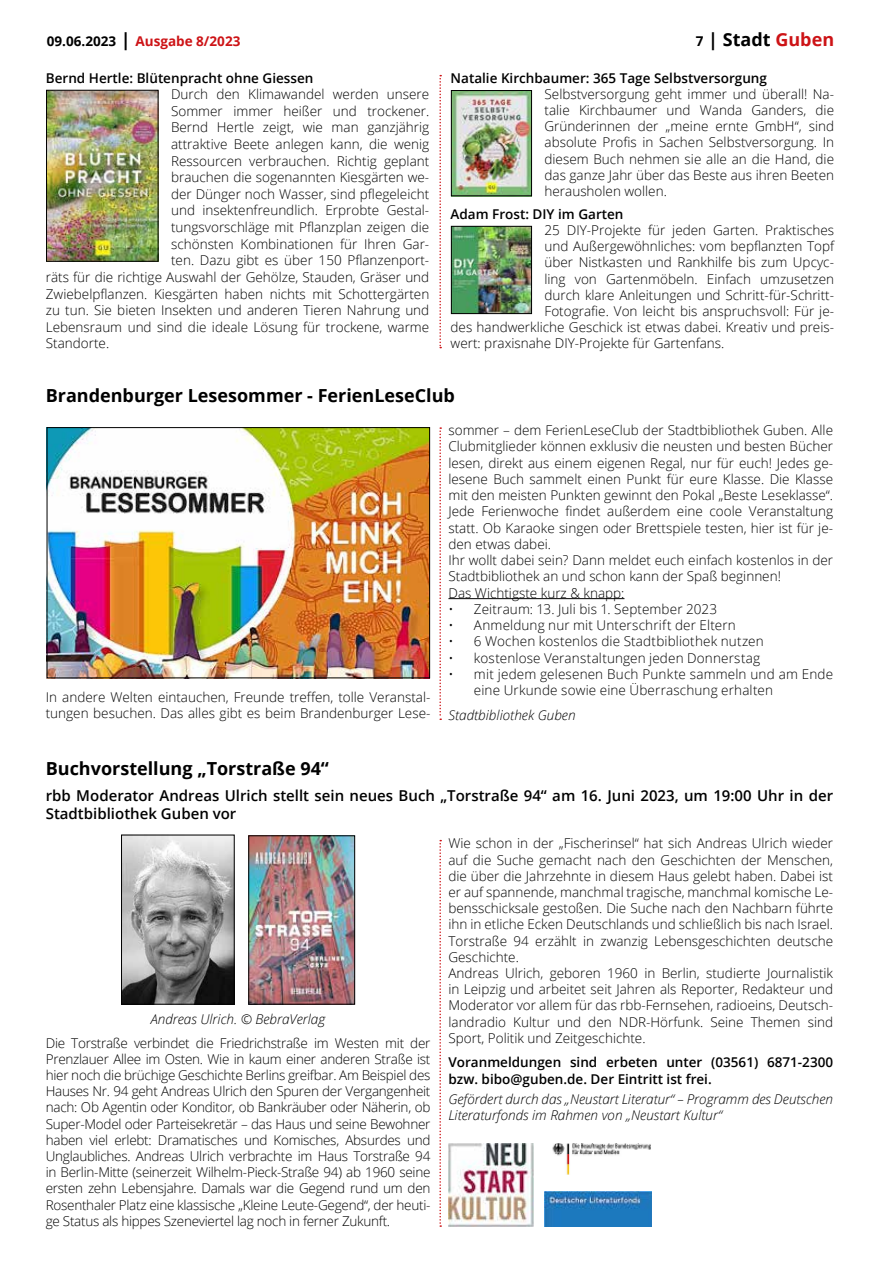
<style>
.page{position:relative;width:881px;height:1263px;background:#fff}
.page>*{position:absolute;margin:0;border:0;box-sizing:border-box;transform-origin:0 0}
.t1{font:700 18px "Open Sans";color:#000}
.t2{font:600 15px/18px "Open Sans";color:#000}
.t3{font:300 13.5px/16.2px "Open Sans";color:#000}
.t4{font:600 13.5px/16.2px "Open Sans";color:#000}
.t5{font:italic 300 13.5px/16.2px "Open Sans";color:#000}
.t6{font:700 13.5px "Open Sans";color:#cd1316}
.s1{color:#000}
.s2{font-size:18px;color:#000}
.s3{font-size:13.5px}
.s4{color:#cd1316}
</style>
<div class="page">
<img style="left:48px;top:92px;width:108px;height:167px">
<div style="left:46px;top:90px;width:112px;height:171px;border:1px solid #000"></div>
<svg style="left:439px;top:75px;width:2px;height:273px"></svg>
<img style="left:453px;top:228px;width:76px;height:84px">
<div style="left:451px;top:226px;width:80px;height:88px;border:1px solid #000"></div>
<img style="left:453px;top:92px;width:76px;height:102px">
<div style="left:451px;top:90px;width:80px;height:106px;border:1px solid #000"></div>
<hr style="left:448px;top:598px;width:176px;height:1px;background:#000">
<svg style="left:439px;top:427px;width:2px;height:293px"></svg>
<img style="left:123px;top:837px;width:109px;height:165px">
<div style="left:121px;top:835px;width:113px;height:169px;border:1px solid #000"></div>
<img style="left:250px;top:837px;width:103px;height:165px">
<div style="left:248px;top:835px;width:107px;height:169px;border:1px solid #000"></div>
<img style="left:448px;top:1143px;width:85px;height:83px">
<img style="left:544px;top:1192px;width:107px;height:34px">
<img style="left:552px;top:1143px;width:99px;height:31px">
<svg style="left:439px;top:840px;width:2px;height:387px"></svg>
<img style="left:49px;top:429px;width:378px;height:247px">
<div style="left:47px;top:427px;width:382px;height:251px;border:1px solid #000"></div>
<p class="t6" style="left:47px;top:32px;width:195px"><span class="s1">09.06.2023</span> <span class="s2">|</span> Ausgabe 8/2023</p>
<h1 class="t1" style="left:695px;top:27px;width:140px"><span class="s3">7</span> | Stadt <span class="s4">Guben</span></h1>
<p class="t4" style="left:46px;top:69px;width:269px">Bernd Hertle: Blütenpracht ohne Giessen</p>
<p class="t3" style="left:171px;top:86px;width:260px">Durch den Klimawandel werden unsere</p>
<p class="t3" style="left:171px;top:102px;width:260px">Sommer immer heißer und trockener.</p>
<p class="t3" style="left:171px;top:119px;width:260px">Bernd Hertle zeigt, wie man ganzjährig</p>
<p class="t3" style="left:171px;top:136px;width:259px">attraktive Beete anlegen kann, die wenig</p>
<p class="t3" style="left:171px;top:152px;width:260px">Ressourcen verbrauchen. Richtig geplant</p>
<p class="t3" style="left:171px;top:169px;width:260px">brauchen die sogenannten Kiesgärten we-</p>
<p class="t3" style="left:171px;top:185px;width:260px">der Dünger noch Wasser, sind pflegeleicht</p>
<p class="t3" style="left:171px;top:202px;width:259px">und insektenfreundlich. Erprobte Gestal-</p>
<p class="t3" style="left:171px;top:219px;width:259px">tungsvorschläge mit Pflanzplan zeigen die</p>
<p class="t3" style="left:171px;top:235px;width:259px">schönsten Kombinationen für Ihren Gar-</p>
<p class="t3" style="left:171px;top:252px;width:259px">ten. Dazu gibt es über 150 Pflanzenport-</p>
<p class="t3" style="left:46px;top:269px;width:385px">räts für die richtige Auswahl der Gehölze, Stauden, Gräser und</p>
<p class="t3" style="left:46px;top:285px;width:385px">Zwiebelpflanzen. Kiesgärten haben nichts mit Schottergärten</p>
<p class="t3" style="left:46px;top:302px;width:385px">zu tun. Sie bieten Insekten und anderen Tieren Nahrung und</p>
<p class="t3" style="left:46px;top:318px;width:385px">Lebensraum und sind die ideale Lösung für trockene, warme</p>
<p class="t3" style="left:46px;top:335px;width:65px">Standorte.</p>
<p class="t4" style="left:450px;top:69px;width:318px">Natalie Kirchbaumer: 365 Tage Selbstversorgung</p>
<p class="t3" style="left:544px;top:85px;width:291px;text-align:justify">Selbstversorgung geht immer und überall! Na&shy;talie Kirchbaumer und Wanda Ganders, die Gründerinnen der „meine ernte GmbH“, sind absolute Profis in Sachen Selbstversorgung. In diesem Buch nehmen sie alle an die Hand, die das ganze Jahr über das Beste aus ihren Beeten herausholen wollen.</p>
<p class="t4" style="left:450px;top:205px;width:174px">Adam Frost: DIY im Garten</p>
<p class="t3" style="left:544px;top:222px;width:291px">25 DIY-Projekte für jeden Garten. Praktisches</p>
<p class="t3" style="left:544px;top:238px;width:291px">und Außergewöhnliches: vom bepflanzten Topf</p>
<p class="t3" style="left:544px;top:254px;width:291px">über Nistkasten und Rankhilfe bis zum Upcyc-</p>
<p class="t3" style="left:544px;top:270px;width:291px">ling von Gartenmöbeln. Einfach umzusetzen</p>
<p class="t3" style="left:544px;top:286px;width:291px">durch klare Anleitungen und Schritt-für-Schritt-</p>
<p class="t3" style="left:544px;top:303px;width:291px">Fotografie. Von leicht bis anspruchsvoll: Für je-</p>
<p class="t3" style="left:450px;top:319px;width:385px">des handwerkliche Geschick ist etwas dabei. Kreativ und preis-</p>
<p class="t3" style="left:450px;top:335px;width:275px">wert: praxisnahe DIY-Projekte für Gartenfans.</p>
<h1 class="t1" style="left:46px;top:383px;width:410px">Brandenburger Lesesommer - FerienLeseClub</h1>
<p class="t3" style="left:46px;top:689px;width:386px">In andere Welten eintauchen, Freunde treffen, tolle Veranstal&shy;tungen besuchen. Das alles gibt es beim Brandenburger Lese-</p>
<p class="t3" style="left:448px;top:422px;width:386px">sommer – dem FerienLeseClub der Stadtbibliothek Guben. Alle Clubmitglieder können exklusiv die neusten und besten Bücher lesen, direkt aus einem eigenen Regal, nur für euch! Jedes ge&shy;lesene Buch sammelt einen Punkt für eure Klasse. Die Klasse mit den meisten Punkten gewinnt den Pokal „Beste Leseklasse“.<br>Jede Ferienwoche findet außerdem eine coole Veranstaltung statt. Ob Karaoke singen oder Brettspiele testen, hier ist für je&shy;den etwas dabei.<br>Ihr wollt dabei sein? Dann meldet euch einfach kostenlos in der Stadtbibliothek an und schon kann der Spaß beginnen!<br>Das Wichtigste kurz &amp; knapp:</p>
<p class="t3" style="left:448px;top:600px;width:270px">• Zeitraum: 13. Juli bis 1. September 2023</p>
<p class="t3" style="left:448px;top:617px;width:289px">• Anmeldung nur mit Unterschrift der Eltern</p>
<p class="t3" style="left:448px;top:633px;width:316px">• 6 Wochen kostenlos die Stadtbibliothek nutzen</p>
<p class="t3" style="left:448px;top:649px;width:313px">• kostenlose Veranstaltungen jeden Donnerstag</p>
<p class="t3" style="left:474px;top:665px;width:360px;text-indent:-26px">• mit jedem gelesenen Buch Punkte sammeln und am Ende eine Urkunde sowie eine Überraschung erhalten</p>
<p class="t5" style="left:448px;top:706px;width:129px">Stadtbibliothek Guben</p>
<h1 class="t1" style="left:46px;top:756px;width:284px">Buchvorstellung „Torstraße 94“</h1>
<p class="t2" style="left:46px;top:787px;width:788px">rbb Moderator Andreas Ulrich stellt sein neues Buch „Torstraße 94“ am 16. Juni 2023, um 19:00 Uhr in der<br>Stadtbibliothek Guben vor</p>
<p class="t5" style="left:151px;top:1010px;width:176px">Andreas Ulrich. © BebraVerlag</p>
<p class="t3" style="left:46px;top:1034px;width:386px;text-align:justify">Die Torstraße verbindet die Friedrichstraße im Westen mit der Prenzlauer Allee im Osten. Wie in kaum einer anderen Straße ist hier noch die brüchige Geschichte Berlins greifbar. Am Beispiel des Hauses Nr. 94 geht Andreas Ulrich den Spuren der Vergangenheit nach: Ob Agentin oder Konditor, ob Bankräuber oder Näherin, ob Super-Model oder Parteisekretär – das Haus und seine Bewohner haben viel erlebt: Dramatisches und Komisches, Absurdes und Unglaubliches. Andreas Ulrich verbrachte im Haus Torstraße 94 in Berlin-Mitte (seinerzeit Wilhelm-Pieck-Straße 94) ab 1960 seine ersten zehn Lebensjahre. Damals war die Gegend rund um den Rosenthaler Platz eine klassische „Kleine Leute-Gegend“, der heuti&shy;ge Status als hippes Szeneviertel lag noch in ferner Zukunft.</p>
<p class="t3" style="left:448px;top:835px;width:386px">Wie schon in der „Fischerinsel“ hat sich Andreas Ulrich wieder auf die Suche gemacht nach den Geschichten der Menschen, die über die Jahrzehnte in diesem Haus gelebt haben. Dabei ist er auf spannende, manchmal tragische, manchmal komische Le&shy;bensschicksale gestoßen. Die Suche nach den Nachbarn führte ihn in etliche Ecken Deutschlands und schließlich bis nach Israel.<br>Torstraße 94 erzählt in zwanzig Lebensgeschichten deutsche Geschichte.<br>Andreas Ulrich, geboren 1960 in Berlin, studierte Journalistik in Leipzig und arbeitet seit Jahren als Reporter, Redakteur und Moderator vor allem für das rbb-Fernsehen, radioeins, Deutsch&shy;landradio Kultur und den NDR-Hörfunk. Seine Themen sind Sport, Politik und Zeitgeschichte.</p>
<p class="t4" style="left:448px;top:1054px;width:386px">Voranmeldungen sind erbeten unter (03561) 6871-2300 bzw. bibo@guben.de. Der Eintritt ist frei.</p>
<p class="t5" style="left:448px;top:1090px;width:386px">Gefördert durch das „Neustart Literatur“ – Programm des Deutschen<br>Literaturfonds im Rahmen von „Neustart Kultur“</p>
</div>
